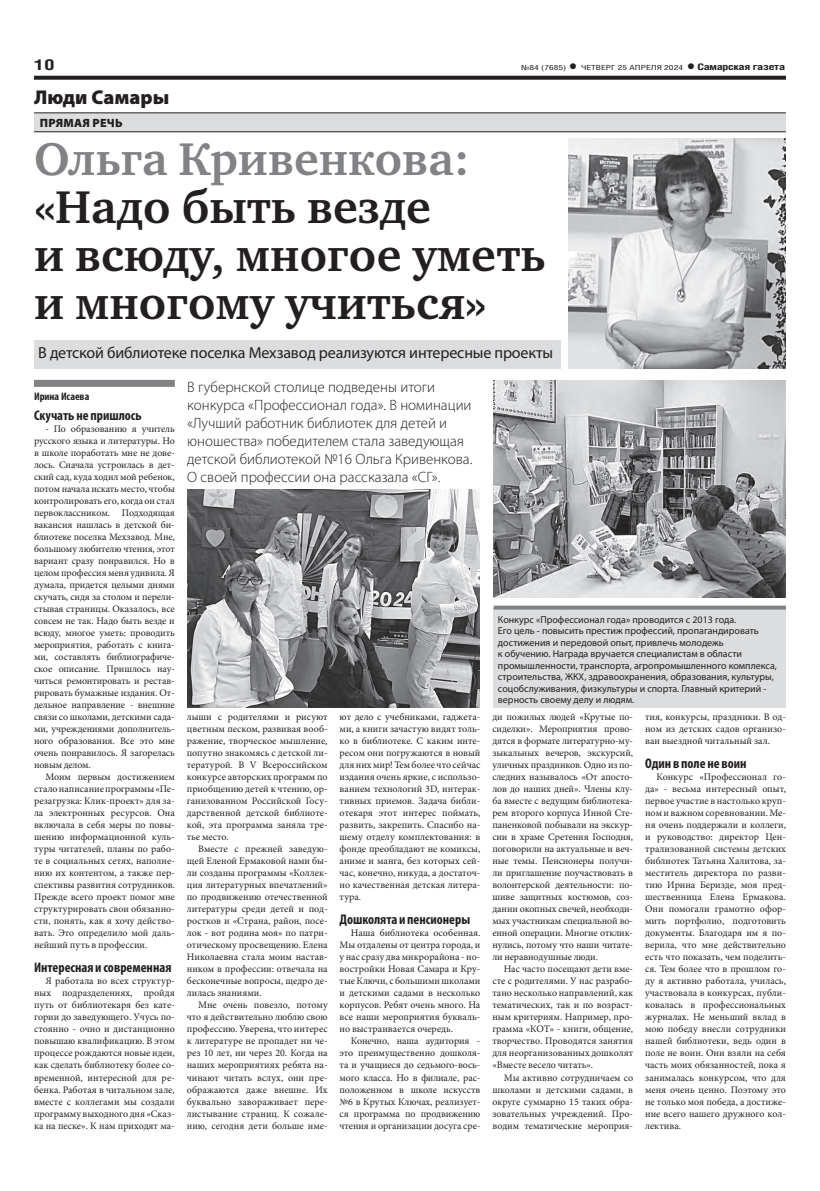
<style>
.page{position:relative;width:820px;height:1191px;background:#fff}
.page>*{position:absolute;margin:0;border:0;box-sizing:border-box;transform-origin:0 0}
.заголовок{font:700 47px/48px "Charter C";color:#231f20}
.рубрика{font:900 20px "Myriad Pro";color:#231f20}
.подзаголовок__копия{font:16px "Myriad Pro";letter-spacing:-.01em;color:#231f20}
.подзаголовок__копия-2{font:300 15px/18px "Myriad Pro";color:#231f20}
.t1{font:700 15px "Helios Cond";color:#231f20;scale:1.4 1}
.ЗАГ_в_ТЕКСТЕ__копия{font:700 condensed 14px "Myriad Pro";color:#231f20}
.надзаголовок{font:900 12px "Myriad Pro";letter-spacing:.02em;color:#231f20}
.автор_чб{font:700 condensed 11px "Myriad Pro";color:#231f20}
.ОСНОВНОЙ{font:10px/12px "Minion Pro";color:#231f20;text-align:justify}
.допблок_текст{font:10px/11.5px "Myriad Pro";color:#231f20}
.t2{font:7px "Helios Cond";color:#231f20;scale:1.4 1}
.s1{font-weight:700;font-size:16px}
.s2{font-weight:700;font-size:9px}
.s3{color:#808285}
</style>
<div class="page">
<svg style="left:34px;top:76px;width:751px;height:4px;background:#322f2f"></svg>
<div style="left:34px;top:113px;width:751px;height:19px;background:#dcdddf"></div>
<hr style="left:34px;top:113px;width:751px;height:1px;background:#231f20">
<hr style="left:34px;top:131px;width:751px;height:1px;background:#231f20">
<div style="left:34px;top:380px;width:141px;height:7px;background:#808285"></div>
<img style="left:568px;top:139px;width:217px;height:230px">
<div style="left:34px;top:340px;width:526px;height:29px;background:#dcdddf"></div>
<img style="left:187px;top:490px;width:292px;height:217px">
<div style="left:493px;top:608px;width:292px;height:99px;background:#dcdddf"></div>
<img style="left:493px;top:380px;width:292px;height:218px">
<svg style="left:493px;top:605px;width:292px;height:4px"></svg>
<p class="t1" style="left:34px;top:55px;width:16px">10</p>
<p class="t2" style="left:521px;top:64px;width:190px">№84 (7685) <span class="s1">•</span> ЧЕТВЕРГ 25 АПРЕЛЯ 2024 <span class="s1">•</span> <span class="s2">Самарская газета</span></p>
<p class="рубрика" style="left:34px;top:85px;width:137px">Люди Самары</p>
<p class="надзаголовок" style="left:40px;top:116px;width:84px">ПРЯМАЯ РЕЧЬ</p>
<p class="заголовок" style="left:34px;top:136px;width:513px"><span class="s3">Ольга Кривенкова: </span>«Надо быть везде<br>и всюду, многое уметь и многому учиться»</p>
<p class="подзаголовок__копия" style="left:38px;top:342px;width:516px">В детской библиотеке поселка Мехзавод реализуются интересные проекты</p>
<p class="подзаголовок__копия-2" style="left:187px;top:377px;width:286px">В губернской столице подведены итоги конкурса «Профессионал года». В номинации «Лучший работник библиотек для детей и юношества» победителем стала заведующая детской библиотекой №16 Ольга Кривенкова.<br>О своей профессии она рассказала «СГ».</p>
<p class="автор_чб" style="left:34px;top:390px;width:57px">Ирина Исаева</p>
<p class="ЗАГ_в_ТЕКСТЕ__копия" style="left:34px;top:407px;width:109px">Скучать не пришлось</p>
<p class="ОСНОВНОЙ" style="left:34px;top:423px;width:142px;text-indent:11px">- По образованию я учитель русского языка и литературы. Но в школе поработать мне не дове&shy;лось. Сначала устроилась в дет&shy;ский сад, куда ходил мой ребенок, потом начала искать место, чтобы контролировать его, когда он стал первоклассником. Подходящая вакансия нашлась в детской би&shy;блиотеке поселка Мехзавод. Мне, большому любителю чтения, этот вариант сразу понравился. Но в целом профессия меня удивила. Я думала, придется целыми днями скучать, сидя за столом и перели&shy;стывая страницы. Оказалось, все совсем не так. Надо быть везде и всюду, многое уметь: проводить мероприятия, работать с книга&shy;ми, составлять библиографиче&shy;ское описание. Пришлось нау&shy;читься ремонтировать и рестав&shy;рировать бумажные издания. От&shy;дельное направление - внешние связи со школами, детскими сада&shy;ми, учреждениями дополнитель&shy;ного образования. Все это мне очень понравилось. Я загорелась новым делом.</p>
<p class="ОСНОВНОЙ" style="left:34px;top:771px;width:142px;text-indent:11px">Моим первым достижением стало написание программы «Пе&shy;резагрузка: Клик-проект» для за&shy;ла электронных ресурсов. Она включала в себя меры по повы&shy;шению информационной куль&shy;туры читателей, планы по рабо&shy;те в социальных сетях, наполне&shy;нию их контентом, а также пер&shy;спективы развития сотрудников.<br>Прежде всего проект помог мне структурировать свои обязанно&shy;сти, понять, как я хочу действо&shy;вать. Это определило мой даль&shy;нейший путь в профессии.</p>
<p class="ЗАГ_в_ТЕКСТЕ__копия" style="left:34px;top:959px;width:139px">Интересная и современная</p>
<p class="ОСНОВНОЙ" style="left:34px;top:975px;width:142px;text-indent:11px">Я работала во всех структур&shy;ных подразделениях, пройдя путь от библиотекаря без кате&shy;гории до заведующего. Учусь по&shy;стоянно - очно и дистанционно повышаю квалификацию. В этом процессе рождаются новые идеи, как сделать библиотеку более со&shy;временной, интересной для ре&shy;бенка. Работая в читальном зале, вместе с коллегами мы создали программу выходного дня «Сказ&shy;ка на песке». К нам приходят ма-</p>
<p class="допблок_текст" style="left:497px;top:613px;width:280px">Конкурс «Профессионал года» проводится с 2013 года.<br>Его цель - повысить престиж профессий, пропагандировать достижения и передовой опыт, привлечь молодежь<br>к обучению. Награда вручается специалистам в области промышленности, транспорта, агропромышленного комплекса, строительства, ЖКХ, здравоохранения, образования, культуры, соцобслуживания, физкультуры и спорта. Главный критерий - верность своему делу и людям.</p>
<p class="ОСНОВНОЙ" style="left:339px;top:711px;width:142px">ют дело с учебниками, гаджета&shy;ми, а книги зачастую видят толь&shy;ко в библиотеке. С каким инте&shy;ресом они погружаются в новый для них мир! Тем более что сейчас издания очень яркие, с использо&shy;ванием технологий 3D, интерак&shy;тивных приемов. Задача библи&shy;отекаря этот интерес поймать, развить, закрепить. Спасибо на&shy;шему отделу комплектования: в фонде преобладают не комиксы, аниме и манга, без которых сей&shy;час, конечно, никуда, а достаточ&shy;но качественная детская литера&shy;тура.</p>
<p class="ЗАГ_в_ТЕКСТЕ__копия" style="left:339px;top:911px;width:132px">Дошколята и пенсионеры</p>
<p class="ОСНОВНОЙ" style="left:339px;top:927px;width:142px;text-indent:11px">Наша библиотека особенная.<br>Мы отдалены от центра города, и у нас сразу два микрорайона - но&shy;востройки Новая Самара и Кру&shy;тые Ключи, с большими школами и детскими садами в несколько корпусов. Ребят очень много. На все наши мероприятия букваль&shy;но выстраивается очередь.</p>
<p class="ОСНОВНОЙ" style="left:339px;top:1035px;width:142px;text-indent:11px">Конечно, наша аудитория - это преимущественно дошколя&shy;та и учащиеся до седьмого-вось&shy;мого класса. Но в филиале, рас&shy;положенном в школе искусств №6 в Крутых Ключах, реализует&shy;ся программа по продвижению чтения и организации досуга сре-</p>
<p class="ОСНОВНОЙ" style="left:492px;top:711px;width:142px">ди пожилых людей «Крутые по&shy;сиделки». Мероприятия прово&shy;дятся в формате литературно-му&shy;зыкальных вечеров, экскурсий, уличных праздников. Одно из по&shy;следних называлось «От апосто&shy;лов до наших дней». Члены клу&shy;ба вместе с ведущим библиотека&shy;рем второго корпуса Инной Сте&shy;паненковой побывали на экскур&shy;сии в храме Сретения Господня, поговорили на актуальные и веч&shy;ные темы. Пенсионеры получи&shy;ли приглашение поучаствовать в волонтерской деятельности: по&shy;шиве защитных костюмов, соз&shy;дании окопных свечей, необходи&shy;мых участникам специальной во&shy;енной операции. Многие отклик&shy;нулись, потому что наши читате&shy;ли неравнодушные люди.</p>
<p class="ОСНОВНОЙ" style="left:492px;top:963px;width:142px;text-indent:11px">Нас часто посещают дети вме&shy;сте с родителями. У нас разрабо&shy;тано несколько направлений, как тематических, так и по возраст&shy;ным критериям. Например, про&shy;грамма «КОТ» - книги, общение, творчество. Проводятся занятия для неорганизованных дошколят «Вместе весело читать».</p>
<p class="ОСНОВНОЙ" style="left:492px;top:1071px;width:142px;text-indent:11px">Мы активно сотрудничаем со школами и детскими садами, в округе суммарно 15 таких обра&shy;зовательных учреждений. Про&shy;водим тематические мероприя-</p>
<p class="ОСНОВНОЙ" style="left:645px;top:711px;width:142px">тия, конкурсы, праздники. В од&shy;ном из детских садов организо&shy;ван выездной читальный зал.</p>
<p class="ЗАГ_в_ТЕКСТЕ__копия" style="left:645px;top:755px;width:103px">Один в поле не воин</p>
<p class="ОСНОВНОЙ" style="left:645px;top:771px;width:142px;text-indent:11px">Конкурс «Профессионал го&shy;да» - весьма интересный опыт, первое участие в настолько круп&shy;ном и важном соревновании. Ме&shy;ня очень поддержали и коллеги, и руководство: директор Цен&shy;трализованной системы детских библиотек Татьяна Халитова, за&shy;меститель директора по разви&shy;тию Ирина Беризде, моя пред&shy;шественница Елена Ермакова.<br>Они помогали грамотно офор&shy;мить портфолио, подготовить документы. Благодаря им я по&shy;верила, что мне действительно есть что показать, чем поделить&shy;ся. Тем более что в прошлом го&shy;ду я активно работала, училась, участвовала в конкурсах, публи&shy;ковалась в профессиональных журналах. Не меньший вклад в мою победу внесли сотрудники нашей библиотеки, ведь один в поле не воин. Они взяли на себя часть моих обязанностей, пока я занималась конкурсом, что для меня очень ценно. Поэтому это не только моя победа, а достиже&shy;ние всего нашего дружного кол&shy;лектива.</p>
<p class="ОСНОВНОЙ" style="left:187px;top:711px;width:142px">лыши с родителями и рисуют цветным песком, развивая вооб&shy;ражение, творческое мышление, попутно знакомясь с детской ли&shy;тературой. В V Всероссийском конкурсе авторских программ по приобщению детей к чтению, ор&shy;ганизованном Российской Госу&shy;дарственной детской библиоте&shy;кой, эта программа заняла тре&shy;тье место.</p>
<p class="ОСНОВНОЙ" style="left:187px;top:843px;width:142px;text-indent:11px">Вместе с прежней заведую&shy;щей Еленой Ермаковой нами бы&shy;ли созданы программы «Коллек&shy;ция литературных впечатлений» по продвижению отечественной литературы среди детей и под&shy;ростков и «Страна, район, посе&shy;лок - вот родина моя» по патри&shy;отическому просвещению. Елена Николаевна стала моим настав&shy;ником в профессии: отвечала на бесконечные вопросы, щедро де&shy;лилась знаниями.</p>
<p class="ОСНОВНОЙ" style="left:187px;top:999px;width:142px;text-indent:11px">Мне очень повезло, потому что я действительно люблю свою профессию. Уверена, что интерес к литературе не пропадет ни че&shy;рез 10 лет, ни через 20. Когда на наших мероприятиях ребята на&shy;чинают читать вслух, они пре&shy;ображаются даже внешне. Их буквально завораживает пере&shy;листывание страниц. К сожале&shy;нию, сегодня дети больше име-</p>
</div>
